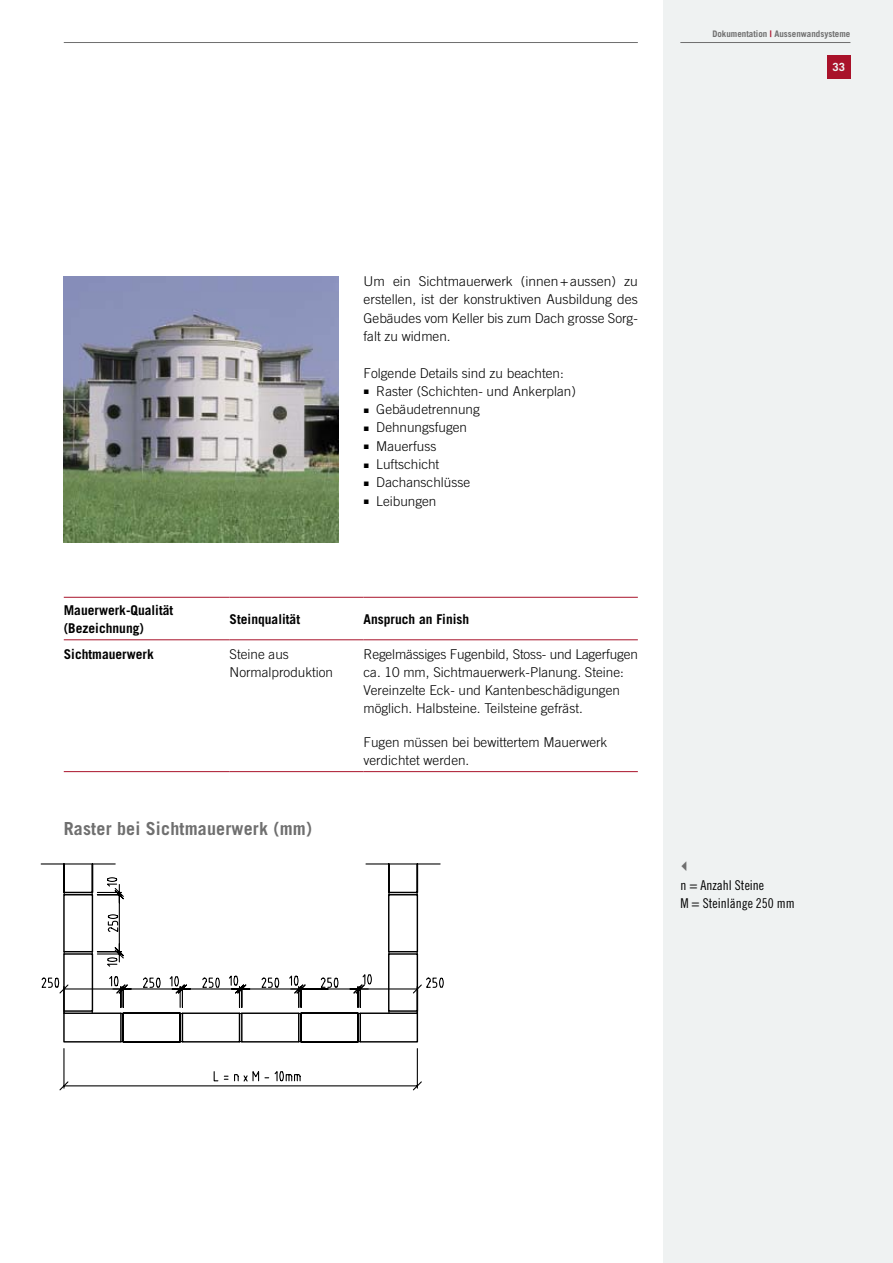
<style>
.page{position:relative;width:893px;height:1263px;background:#fff}
.page>*{position:absolute;margin:0;border:0;box-sizing:border-box;transform-origin:0 0}
.t1{font:700 18px "Trade Gothic";letter-spacing:.01em;color:#6f6f6f}
.t2{font:300 13.5px/18px "Trade Gothic";color:#000}
.t3{font:700 13.5px/18px "Trade Gothic";color:#000}
.t4{font:13.5px/18.3px "Trade Gothic Cond Eighteen";color:#000}
.t5{font:700 11.25px "Trade Gothic";color:#eff2f2}
.t6{font:700 9px "Trade Gothic";color:#6f6f6f}
.s1{color:#a9122a}
</style>
<div class="page">
<div style="left:663px;top:0;width:230px;height:1263px;background:#eff2f2"></div>
<div style="left:827px;top:55px;width:23px;height:24px;background:#a9122a"></div>
<hr style="left:680px;top:42px;width:170px;height:1px;background:#6f6f6f">
<hr style="left:64px;top:42px;width:574px;height:1px;background:#6f6f6f">
<hr style="left:64px;top:597px;width:166px;height:1px;background:#a9122a">
<hr style="left:230px;top:597px;width:134px;height:1px;background:#a9122a">
<hr style="left:364px;top:597px;width:274px;height:1px;background:#a9122a">
<hr style="left:64px;top:639px;width:166px;height:1px;background:#a9122a">
<hr style="left:230px;top:639px;width:134px;height:1px;background:#a9122a">
<hr style="left:364px;top:639px;width:274px;height:1px;background:#a9122a">
<hr style="left:64px;top:771px;width:166px;height:1px;background:#a9122a">
<hr style="left:230px;top:771px;width:134px;height:1px;background:#a9122a">
<hr style="left:364px;top:771px;width:274px;height:1px;background:#a9122a">
<svg style="left:41px;top:863px;width:403px;height:227px"></svg>
<img style="left:64px;top:276px;width:274px;height:266px">
<p class="t6" style="left:712px;top:28px;width:139px">Dokumentation <span class="s1">|</span> Aussenwandsysteme</p>
<p class="t5" style="left:832px;top:60px;width:7px">33</p>
<p class="t2" style="left:364px;top:272px;width:276px;text-align:justify">Um ein Sichtmauerwerk (innen+aussen) zu erstellen, ist der konstruktiven Ausbildung des Gebäudes vom Keller bis zum Dach grosse Sorg&shy;falt zu widmen.</p>
<p class="t2" style="left:364px;top:364px;width:202px">Folgende Details sind zu beachten:</p>
<p class="t2" style="left:364px;top:382px;width:214px">▪ Raster (Schichten- und Ankerplan)</p>
<p class="t2" style="left:364px;top:400px;width:118px">▪ Gebäudetrennung</p>
<p class="t2" style="left:364px;top:418px;width:105px">▪ Dehnungsfugen</p>
<p class="t2" style="left:364px;top:437px;width:74px">▪ Mauerfuss</p>
<p class="t2" style="left:364px;top:455px;width:77px">▪ Luftschicht</p>
<p class="t2" style="left:364px;top:473px;width:108px">▪ Dachanschlüsse</p>
<p class="t2" style="left:364px;top:492px;width:74px">▪ Leibungen</p>
<p class="t3" style="left:64px;top:601px;width:111px">Mauerwerk-Qualität (Bezeichnung)</p>
<p class="t3" style="left:230px;top:610px;width:72px">Steinqualität</p>
<p class="t3" style="left:364px;top:610px;width:107px">Anspruch an Finish</p>
<p class="t3" style="left:64px;top:645px;width:92px">Sichtmauerwerk</p>
<p class="t2" style="left:230px;top:645px;width:105px">Steine aus<br>Normalproduktion</p>
<p class="t2" style="left:364px;top:645px;width:276px">Regelmässiges Fugenbild, Stoss- und Lagerfugen ca. 10 mm, Sichtmauerwerk-Planung. Steine:<br>Vereinzelte Eck- und Kantenbeschädigungen möglich. Halb-steine. Teilsteine gefräst.</p>
<p class="t2" style="left:364px;top:733px;width:245px">Fugen müssen bei bewittertem Mauerwerk verdichtet werden.</p>
<h1 class="t1" style="left:64px;top:817px;width:250px">Raster bei Sichtmauerwerk (mm)</h1>
<p class="t4" style="left:680px;top:875px;width:116px">n = Anzahl Steine<br>M = Steinlänge 250 mm</p>
</div>
